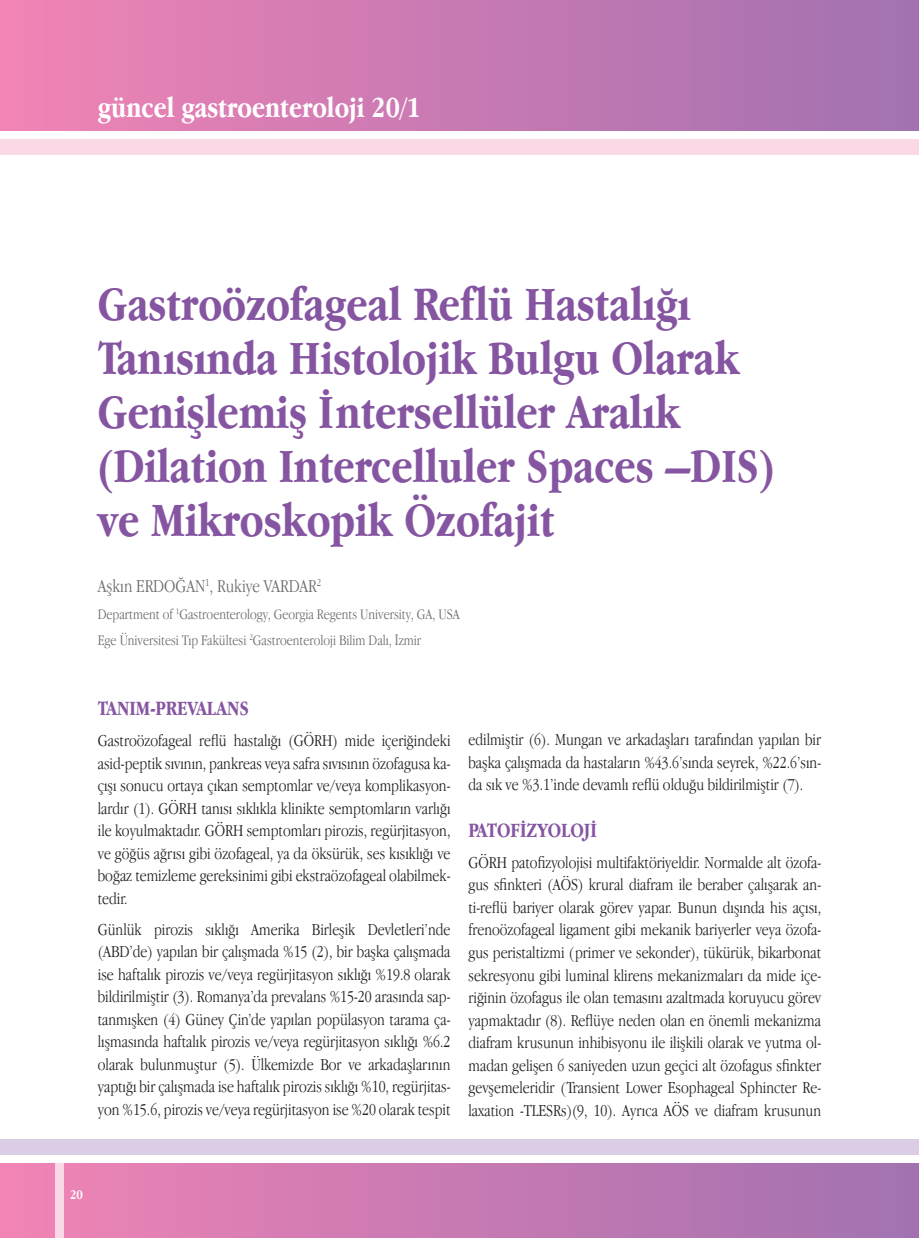
<style>
.page{position:relative;width:919px;height:1238px;background:#fff}
.page>*{position:absolute;margin:0;border:0;box-sizing:border-box;transform-origin:0 0}
.t1{font:700 49.5px/54px "Apple Garamond";color:#8655a2}
.t2{font:700 30px "Apple Garamond";color:#fff}
.t3{font:700 21px "Apple Garamond";color:#8655a2}
.t4{font:300 18.75px "Apple Garamond";color:#6c6d70}
.t5{font:300 17.25px/22.5px "Apple Garamond";color:#231f20;text-align:justify}
.t6{font:300 15px/26.5px "Apple Garamond";color:#6c6d70}
.t7{font:700 13.5px "Apple Garamond";color:#fff}
</style>
<div class="page">
<div style="left:0;top:0;width:918px;height:131px;background:linear-gradient(to right,#f183b5,#a171b0)"></div>
<div style="left:0;top:1163px;width:918px;height:74px;background:linear-gradient(to right,#f083b5,#a171b0)"></div>
<div style="left:55px;top:1163px;width:9px;height:74px;background:#fad8e6"></div>
<div style="left:0;top:139px;width:918px;height:15px;background:#fad8e6"></div>
<div style="left:0;top:1139px;width:918px;height:15px;background:#dbcde4"></div>
<h2 class="t2" style="left:98px;top:90px;width:324px">güncel gastroenteroloji 20/1</h2>
<h1 class="t1" style="left:98px;top:276px;width:678px">Gastroözofageal Reflü Hastalığı Tanısında Histolojik Bulgu Olarak Genişlemiş İntersellüler Aralık (Dilation Intercelluler Spaces –DIS) ve Mikroskopik Özofajit</h1>
<p class="t4" style="left:98px;top:575px;width:225px">Aşkın ERDOĞAN<sup>1</sup>, Rukiye VARDAR<sup>2</sup></p>
<p class="t6" style="left:98px;top:600px;width:363px">Department of <sup>1</sup>Gastroenterology, Georgia Regents University, GA, USA<br>Ege Üniversitesi Tıp Fakültesi <sup>2</sup>Gastroenteroloji Bilim Dalı, İzmir</p>
<p class="t3" style="left:98px;top:696px;width:153px">TANIM-PREVALANS</p>
<p class="t5" style="left:98px;top:729px;width:354px">Gastroözofageal reflü hastalığı (GÖRH) mide içeriğindeki asid-peptik sıvının, pankreas veya safra sıvısının özofagusa ka&shy;çışı sonucu ortaya çıkan semptomlar ve/veya komplikasyon&shy;lardır (1). GÖRH tanısı sıklıkla klinikte semptomların varlığı ile koyulmaktadır. GÖRH semptomları pirozis, regürjitasyon, ve göğüs ağrısı gibi özofageal, ya da öksürük, ses kısıklığı ve boğaz temizleme gereksinimi gibi ekstraözofageal olabilmek&shy;tedir.</p>
<p class="t5" style="left:98px;top:917px;width:354px">Günlük pirozis sıklığı Amerika Birleşik Devletleri’nde (ABD’de) yapılan bir çalışmada %15 (2), bir başka çalışmada ise haftalık pirozis ve/veya regürjitasyon sıklığı %19.8 olarak bildirilmiştir (3). Romanya’da prevalans %15-20 arasında sap&shy;tanmışken (4) Güney Çin’de yapılan popülasyon tarama ça&shy;lışmasında haftalık pirozis ve/veya regürjitasyon sıklığı %6.2 olarak bulunmuştur (5). Ülkemizde Bor ve arkadaşlarının yaptığı bir çalışmada ise haftalık pirozis sıklığı %10, regürjitas&shy;yon %15.6, pirozis ve/veya regürjitasyon ise %20 olarak tespit</p>
<p class="t5" style="left:468px;top:728px;width:354px">edilmiştir (6). Mungan ve arkadaşları tarafından yapılan bir başka çalışmada da hastaların %43.6’sında seyrek, %22.6’sın&shy;da sık ve %3.1’inde devamlı reflü olduğu bildirilmiştir (7).</p>
<p class="t3" style="left:468px;top:818px;width:130px">PATOFİZYOLOJİ</p>
<p class="t5" style="left:468px;top:850px;width:354px">GÖRH patofizyolojisi multifaktöriyeldir. Normalde alt özofa&shy;gus sfinkteri (AÖS) krural diafram ile beraber çalışarak an&shy;ti-reflü bariyer olarak görev yapar. Bunun dışında his açısı, frenoözofageal ligament gibi mekanik bariyerler veya özofa&shy;gus peristaltizmi (primer ve sekonder), tükürük, bikarbonat sekresyonu gibi luminal klirens mekanizmaları da mide içe&shy;riğinin özofagus ile olan temasını azaltmada koruyucu görev yapmaktadır (8). Reflüye neden olan en önemli mekanizma diafram krusunun inhibisyonu ile ilişkili olarak ve yutma ol&shy;madan gelişen 6 saniyeden uzun geçici alt özofagus sfinkter gevşemeleridir (Transient Lower Esophageal Sphincter Re&shy;laxation -TLESRs)(9, 10). Ayrıca AÖS ve diafram krusunun</p>
<p class="t7" style="left:70px;top:1186px;width:14px">20</p>
</div>
